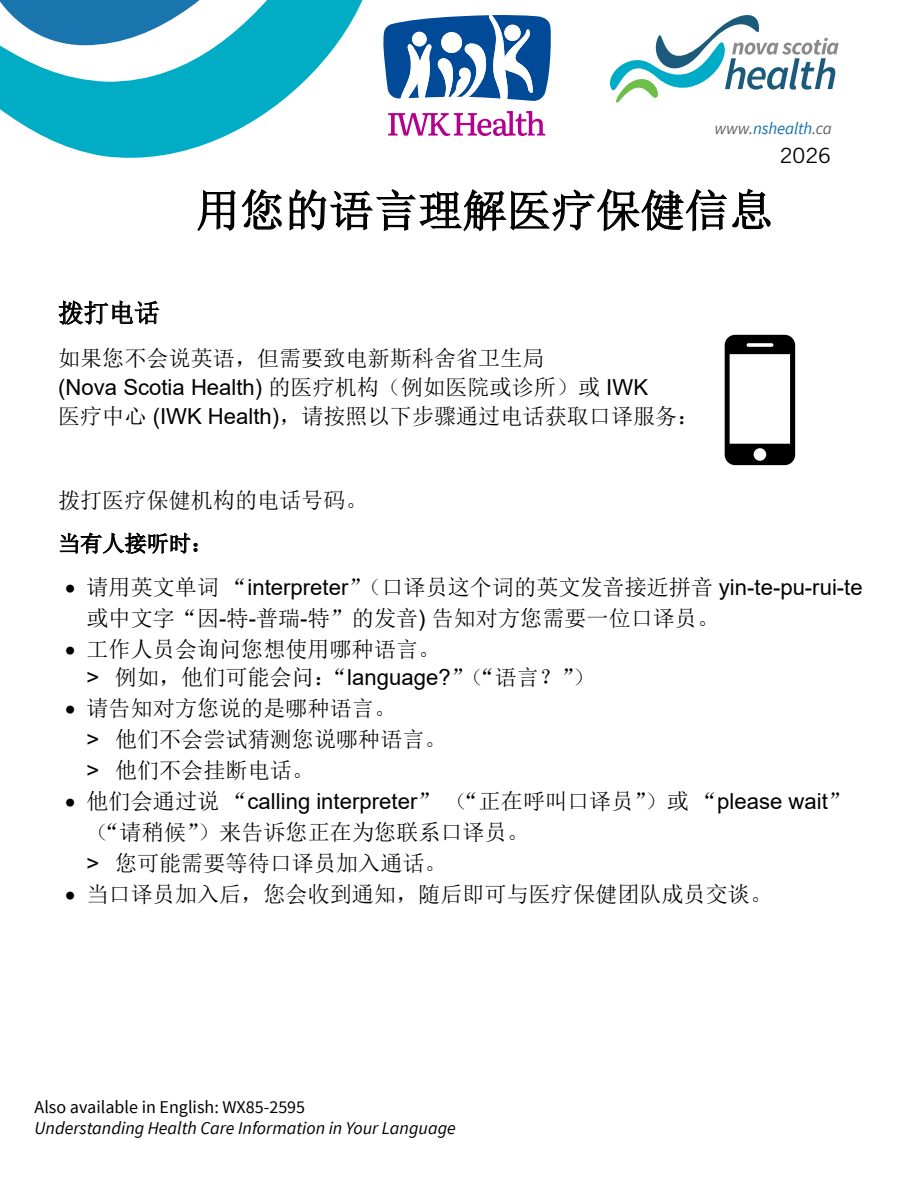
<style>
.page{position:relative;width:918px;height:1188px;background:#fff}
.page>*{position:absolute;margin:0;border:0;box-sizing:border-box;transform-origin:0 0}
.t1{font:44.25px "Sim Sun";letter-spacing:.005em;color:#000}
.t2{font:25.35px "Sim Sun";color:#000}
.t3{font:22.05px/30.9px "Sim Sun";color:#000}
.body_text{font:21px "Trade Gothic LT Std";color:#000}
.body_text-2{font:italic 18px "Source Sans Pro";color:#000}
.body_text-3{font:18px "Source Sans Pro";color:#000}
.t4{font:italic 16.95px "Source Sans Pro";letter-spacing:-.01em;color:#1a74ad}
.s1{color:#636466}
.s2{font-family:"Arial"}
</style>
<div class="page">
<svg style="left:725px;top:335px;width:70px;height:130px"></svg>
<svg style="left:411px;top:111px;width:134px;height:25px"></svg>
<svg style="left:411px;top:15px;width:140px;height:86px"></svg>
<svg style="left:0;top:0;width:411px;height:158px"></svg>
<svg style="left:610px;top:15px;width:229px;height:88px"></svg>
<p class="t4" style="left:714px;top:118px;width:119px"><span class="s1">www.</span>nshealth<span class="s1">.ca</span></p>
<p class="t1" style="left:196px;top:188px;width:579px">用您的语言理解医疗保健信息</p>
<p class="body_text" style="left:780px;top:143px;width:53px">2026</p>
<p class="t2" style="left:58px;top:300px;width:103px">拨打电话</p>
<p class="t3" style="left:58px;top:344px;width:643px;line-height:28.7px">如果您不会说英语，但需要致电新斯科舍省卫生局<br><span class="s2">(Nova Scotia Health)</span> 的医疗机构（例如医院或诊所）或 <span class="s2">IWK<br></span>医疗中心 <span class="s2">(IWK Health)</span>，请按照以下步骤通过电话获取口译服务：</p>
<p class="t3" style="left:58px;top:478px;width:311px;line-height:43.7px">拨打医疗保健机构的电话号码。当有人接听时：</p>
<p class="t3" style="left:87px;top:572px;width:778px;text-indent:-21px">• 请用英文单词 “<span class="s2">interpreter</span>”（口译员这个词的英文发音接近拼音 <span class="s2">yin-te-pu-rui-te</span>或中文字“因<span class="s2">-</span>特<span class="s2">-</span>普瑞<span class="s2">-</span>特”的发音<span class="s2">)</span> 告知对方您需要一位口译员。</p>
<p class="t3" style="left:87px;top:634px;width:509px;line-height:28.7px;text-indent:-21px">• 工作人员会询问您想使用哪种语言。<br><span class="s2">&gt;</span> 例如，他们可能会问：“<span class="s2">language?</span>”（“语言？”）</p>
<p class="t3" style="left:87px;top:693px;width:362px;text-indent:-21px">• 请告知对方您说的是哪种语言。<br><span class="s2">&gt;</span> 他们不会尝试猜测您说哪种语言。<span class="s2">&gt;</span> 他们不会挂断电话。</p>
<p class="t3" style="left:87px;top:786px;width:765px;text-indent:-21px">• 他们会通过说 “<span class="s2">calling interpreter</span>” （“正在呼叫口译员”）或 “<span class="s2">please wait</span>”（“请稍候”）来告诉您正在为您联系口译员。<br><span class="s2">&gt;</span> 您可能需要等待口译员加入通话。</p>
<p class="t3" style="left:65px;top:879px;width:708px">• 当口译员加入后，您会收到通知，随后即可与医疗保健团队成员交谈。</p>
<p class="body_text-3" style="left:35px;top:1096px;width:272px">Also available in English: WX85-2595</p>
<p class="body_text-2" style="left:35px;top:1117px;width:423px">Understanding Health Care Information in Your Language</p>
</div>
